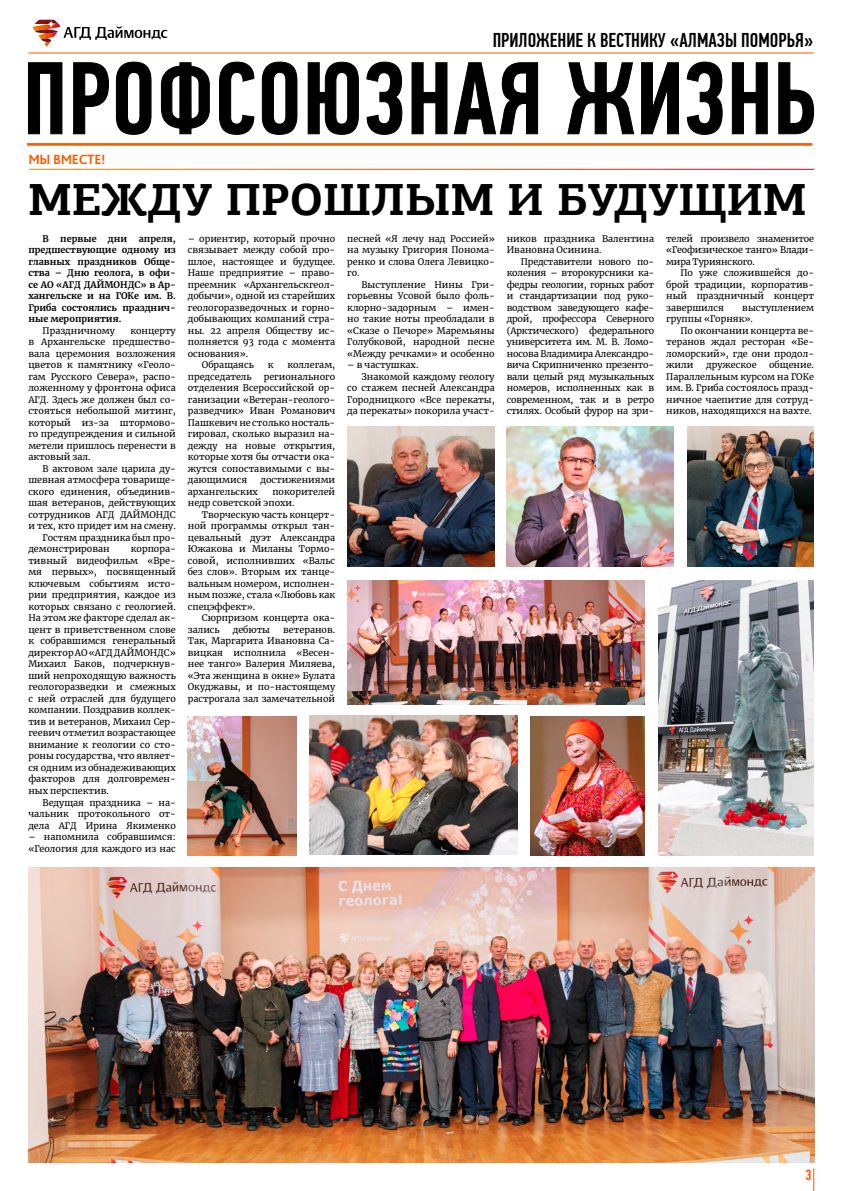
<style>
.page{position:relative;width:842px;height:1191px;background:#fff}
.page>*{position:absolute;margin:0;border:0;box-sizing:border-box;transform-origin:0 0}
.t1{font:700 45px "PF Agora Slab Pro";color:#000}
.t2{font:500 20px "PF Din Text Comp Pro";color:#000}
.t3{font:500 15px "PF Din Text Comp Pro";color:#fa5900}
.t4{font:700 14px "Bliss Pro";letter-spacing:-.02em;color:#fa5900}
.t5{font:9px/11.5px "Merriweather";color:#000;text-align:justify}
.t6{font:700 9px/11.5px "Merriweather";color:#000;text-align:justify}
</style>
<div class="page">
<img style="left:28px;top:867px;width:786px;height:295px">
<svg style="left:813px;top:1168px;width:1px;height:23px"></svg>
<img style="left:688px;top:426px;width:126px;height:140px">
<img style="left:347px;top:426px;width:148px;height:140px">
<img style="left:309px;top:716px;width:208px;height:138px">
<img style="left:507px;top:426px;width:167px;height:140px">
<img style="left:530px;top:716px;width:114px;height:139px">
<img style="left:188px;top:716px;width:109px;height:139px">
<img style="left:347px;top:580px;width:297px;height:124px">
<img style="left:659px;top:580px;width:155px;height:275px">
<hr style="left:27px;top:143px;width:785px;height:3px;background:#fa5900">
<hr style="left:28px;top:53px;width:786px;height:1px;background:#fa5900">
<svg style="left:28px;top:62px;width:786px;height:73px"></svg>
<svg style="left:33px;top:20px;width:134px;height:27px"></svg>
<h3 class="t4" style="left:28px;top:151px;width:78px">МЫ ВМЕСТЕ!</h3>
<h2 class="t2" style="left:493px;top:28px;width:322px">ПРИЛОЖЕНИЕ К ВЕСТНИКУ «АЛМАЗЫ ПОМОРЬЯ»</h2>
<h1 class="t1" style="left:28px;top:171px;width:779px">МЕЖДУ ПРОШЛЫМ И БУДУЩИМ</h1>
<p class="t5" style="left:188px;top:232px;width:149px">– ориентир, который прочно</p>
<p class="t5" style="left:188px;top:244px;width:149px">связывает между собой про-</p>
<p class="t5" style="left:188px;top:255px;width:149px">шлое, настоящее и будущее.</p>
<p class="t5" style="left:188px;top:267px;width:149px">Наше предприятие – право-</p>
<p class="t5" style="left:188px;top:278px;width:149px">преемник «Архангельскгеол-</p>
<p class="t5" style="left:188px;top:290px;width:149px">добычи», одной из старейших</p>
<p class="t5" style="left:188px;top:301px;width:149px">геологоразведочных и горно-</p>
<p class="t5" style="left:188px;top:313px;width:149px">добывающих компаний стра-</p>
<p class="t5" style="left:188px;top:324px;width:149px">ны. 22 апреля Обществу ис-</p>
<p class="t5" style="left:188px;top:336px;width:149px">полняется 93 года с момента</p>
<p class="t5" style="left:188px;top:347px;width:62px">основания».</p>
<p class="t5" style="left:202px;top:359px;width:53px">Обращаясь</p>
<p class="t5" style="left:268px;top:359px;width:7px">к</p>
<p class="t5" style="left:287px;top:359px;width:49px">коллегам,</p>
<p class="t5" style="left:188px;top:370px;width:65px">председатель</p>
<p class="t5" style="left:347px;top:232px;width:149px">песней «Я лечу над Россией» на музыку Григория Понома&shy;ренко и слова Олега Левицко&shy;го.</p>
<p class="t5" style="left:347px;top:278px;width:149px;text-indent:14px">Выступление Нины Гри&shy;горьевны Усовой было фоль&shy;клорно-задорным – имен&shy;но такие ноты преобладали в «Сказе о Печоре» Маремьяны Голубковой, народной песне «Между речками» и особенно</p>
<p class="t5" style="left:347px;top:359px;width:73px">– в частушках.</p>
<p class="t5" style="left:361px;top:370px;width:135px">Знакомой каждому геологу</p>
<p class="t5" style="left:347px;top:382px;width:149px">со стажем песней Александра</p>
<p class="t5" style="left:347px;top:393px;width:149px">Городницкого «Все перекаты,</p>
<p class="t5" style="left:347px;top:405px;width:149px">да перекаты» покорила участ-</p>
<p class="t5" style="left:666px;top:232px;width:149px">телей произвело знаменитое «Геофизическое танго» Влади&shy;мира Туриянского.</p>
<p class="t5" style="left:666px;top:267px;width:149px;text-indent:14px">По уже сложившейся до&shy;брой традиции, корпоратив&shy;ный праздничный концерт завершился</p>
<p class="t5" style="left:507px;top:232px;width:149px">ников праздника Валентина<br>Ивановна Осинина.</p>
<p class="t5" style="left:507px;top:255px;width:149px;text-indent:14px">Представители нового по&shy;коления – второкурсники ка&shy;федры геологии, горных работ и стандартизации под руко&shy;водством заведующего кафе&shy;дрой, профессора Северного (Арктического) федерального университета им. М. В. Ломо&shy;носова Владимира Александро&shy;вича Скрипниченко презенто&shy;вали целый ряд музыкальных номеров, исполненных как в современном, так и в ретро стилях. Особый фурор на зри-</p>
<p class="t6" style="left:43px;top:232px;width:8px">В</p>
<p class="t6" style="left:60px;top:232px;width:38px">первые</p>
<p class="t6" style="left:108px;top:232px;width:21px">дни</p>
<p class="t6" style="left:28px;top:232px;width:149px;text-indent:110px">апреля, предшествующие одному из главных праздников Обще&shy;ства – Дню геолога, в офи&shy;се АО «АГД ДАЙМОНДС» в Ар&shy;хангельске и на ГОКе им. В.<br>Гриба состоялись празднич&shy;ные мероприятия.</p>
<p class="t5" style="left:43px;top:324px;width:74px">Праздничному</p>
<p class="t5" style="left:666px;top:301px;width:149px;text-indent:76px">выступлением группы «Горняк».</p>
<p class="t5" style="left:666px;top:324px;width:149px;text-indent:14px">По окончании концерта ве&shy;теранов ждал ресторан «Бе&shy;ломорский», где они продол&shy;жили</p>
<p class="t5" style="left:28px;top:324px;width:149px;text-indent:102px">концерту в Архангельске предшество&shy;вала церемония возложения цветов к памятнику «Геоло&shy;гам Русского Севера», распо&shy;ложенному у фронтона офиса АГД. Здесь же должен был со&shy;стояться небольшой митинг, который из-за штормово&shy;го предупреждения и сильной метели пришлось перенести в актовый зал.</p>
<p class="t5" style="left:43px;top:462px;width:135px">В актовом зале царила ду-</p>
<p class="t5" style="left:28px;top:474px;width:149px">шевная атмосфера товарище-</p>
<p class="t5" style="left:28px;top:485px;width:149px">ского единения, объединив-</p>
<p class="t5" style="left:28px;top:497px;width:149px">шая ветеранов, действующих</p>
<p class="t5" style="left:28px;top:508px;width:149px">сотрудников АГД ДАЙМОНДС</p>
<p class="t5" style="left:28px;top:520px;width:149px">и тех, кто придет им на смену.</p>
<p class="t5" style="left:43px;top:531px;width:135px">Гостям праздника был про-</p>
<p class="t5" style="left:28px;top:543px;width:83px">демонстрирован</p>
<p class="t5" style="left:666px;top:359px;width:149px;text-indent:103px">общение.<br>Параллельным курсом на ГОКе им. В. Гриба состоялось празд&shy;ничное чаепитие для сотруд&shy;ников, находящихся на вахте.</p>
<p class="t5" style="left:706px;top:359px;width:52px">дружеское</p>
<p class="t5" style="left:188px;top:370px;width:149px;text-indent:76px">регионального отделения Всероссийской ор&shy;ганизации «Ветеран-геолого&shy;разведчик» Иван Романович Пашкевич не столько носталь&shy;гировал, сколько выразил на&shy;дежду на новые открытия, которые хотя бы отчасти ока&shy;жутся сопоставимыми с вы&shy;дающимися</p>
<p class="t5" style="left:260px;top:474px;width:76px">достижениями</p>
<p class="t5" style="left:188px;top:485px;width:149px;text-indent:85px">покорителей недр советской эпохи.</p>
<p class="t5" style="left:188px;top:508px;width:149px;text-indent:14px">Творческую часть концерт&shy;ной программы открыл тан&shy;цевальный дуэт Александра Южакова и Миланы Тормо&shy;совой, исполнивших «Вальс без слов». Вторым их танце&shy;вальным номером, исполнен&shy;ным позже, стала «Любовь как спецэффект».</p>
<p class="t5" style="left:188px;top:612px;width:149px;text-indent:14px">Сюрпризом концерта ока&shy;зались</p>
<p class="t5" style="left:188px;top:485px;width:72px">архангельских</p>
<p class="t5" style="left:28px;top:543px;width:149px;text-indent:102px">корпора&shy;тивный видеофильм «Вре&shy;мя первых», посвященный ключевым событиям исто&shy;рии предприятия, каждое из которых связано с геологией.<br>На этом же факторе сделал ак&shy;цент в приветственном слове к собравшимся генеральный директор АО «АГД ДАЙМОНДС» Михаил Баков, подчеркнув&shy;ший непроходящую важность геологоразведки и смежных с ней отраслей для будущего компании. Поздравив коллек&shy;тив и ветеранов, Михаил Сер&shy;геевич отметил возрастающее внимание к геологии со сто&shy;роны государства, что являет&shy;ся одним из обнадеживающих факторов для долговремен&shy;ных перспектив.</p>
<p class="t5" style="left:28px;top:796px;width:149px;text-indent:14px">Ведущая праздника – на&shy;чальник протокольного от&shy;дела АГД Ирина Якименко</p>
<p class="t5" style="left:28px;top:830px;width:149px">– напомнила собравшимся: «Геология для каждого из нас</p>
<p class="t5" style="left:233px;top:623px;width:39px">дебюты</p>
<p class="t5" style="left:188px;top:623px;width:149px;text-indent:95px">ветеранов.<br>Так, Маргарита Ивановна Са&shy;вицкая исполнила «Весен&shy;нее танго» Валерия Миляева, «Эта женщина в окне» Булата Окуджавы, и по-настоящему растрогала зал замечательной</p>
<h3 class="t3" style="left:805px;top:1165px;width:8px">3</h3>
</div>
